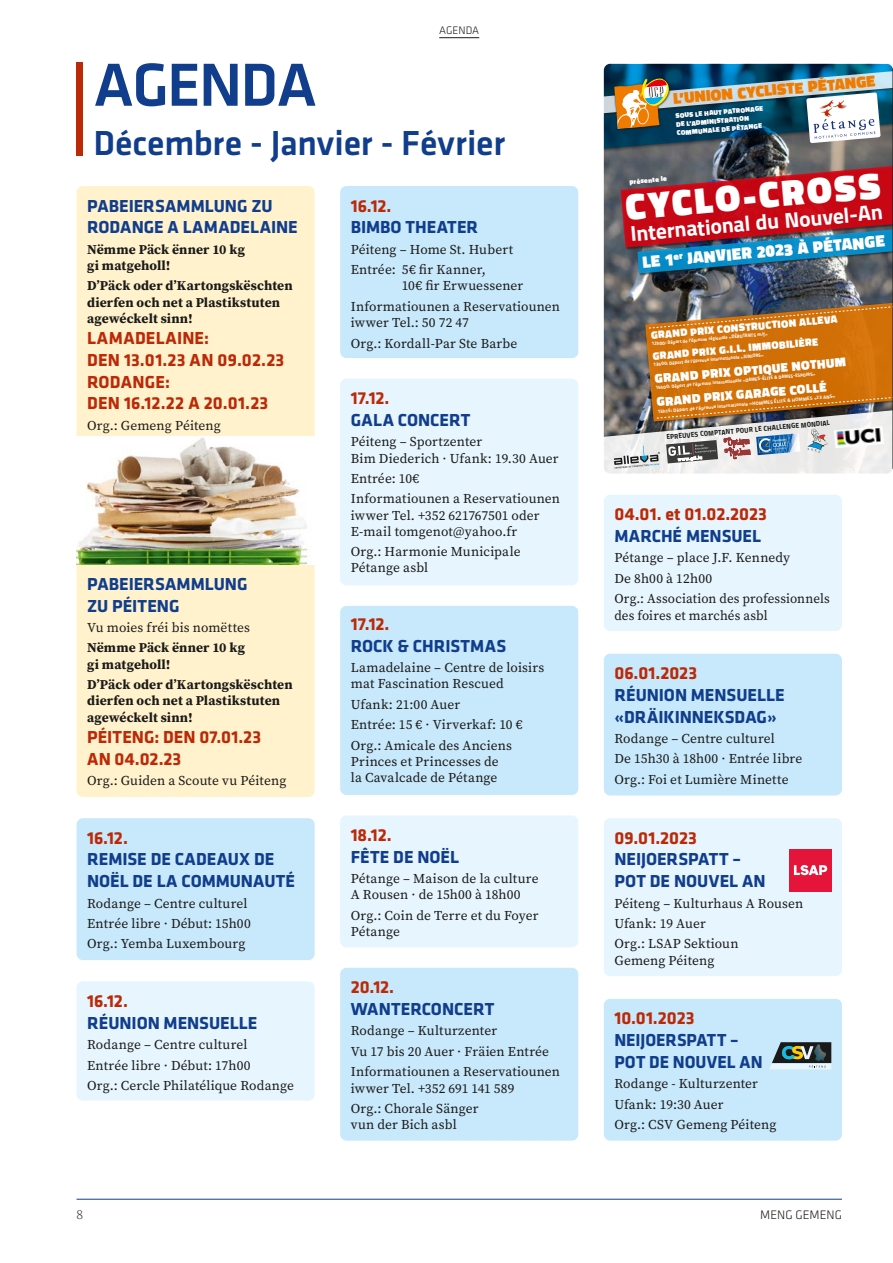
<style>
.page{position:relative;width:893px;height:1263px;background:#fff}
.page>*{position:absolute;margin:0;border:0;box-sizing:border-box;transform-origin:0 0}
.t1{font:500 63px "Klavika";letter-spacing:-.025em;color:#103d8c}
.t2{font:900 37.2px "Titillium";color:#fff}
.t3{font:500 36px "Klavika";letter-spacing:-.005em;color:#103d8c}
.t4{font:700 21.6px "Titillium";color:#fff}
.t5{font:700 18px/21.6px "Klavika";letter-spacing:-.005em;color:#103d8c}
.t6{font:700 18px/21.6px "Klavika";letter-spacing:.005em;color:#bc2906}
.t7{font:900 16.8px "Titillium";color:#fff}
.t8{font:900 16.05px "Titillium";color:#ef7c00}
.t9{font:13.5px/20.4px "Source Serif Pro";letter-spacing:.01em;color:#1a1a18}
.t10{font:700 13.5px/16.2px "Source Serif Pro";letter-spacing:.005em;color:#1a1a18}
.t11{font:300 13.5px "Source Serif Pro";color:#1a1a18}
.t12{font:900 12.9px "Titillium";color:#fff}
.t13{font:300 12.75px "Klavika";color:#1a1a18}
.t14{font:300 11.25px "Klavika";color:#1a1a18}
.t15{font:900 10.8px "Titillium";color:#fff}
.t16{font:7.2px "Titillium Bold Upright";color:#1a1a18}
.t17{font:900 6.9px/8.7px "Titillium";color:#fff}
.t18{font:4.8px "Titillium Bold Upright";color:#fff}
.t19{font:700 4.8px "Titillium";color:#fff}
</style>
<div class="page">
<hr style="left:77px;top:1199px;width:765px;height:1px;background:#103d8c">
<hr style="left:439px;top:37px;width:40px;height:1px;background:#1a1a18">
<div style="left:340px;top:186px;width:238px;height:172px;background:#c8e8fb;border-radius:6px"></div>
<div style="left:340px;top:606px;width:238px;height:189px;background:#c8e8fb;border-radius:6px"></div>
<div style="left:340px;top:968px;width:238px;height:172px;background:#c8e8fb;border-radius:6px"></div>
<div style="left:604px;top:654px;width:238px;height:141px;background:#c8e8fb;border-radius:6px"></div>
<div style="left:340px;top:379px;width:238px;height:206px;background:#e6f5fe;border-radius:6px"></div>
<div style="left:340px;top:815px;width:238px;height:132px;background:#e6f5fe;border-radius:6px"></div>
<div style="left:604px;top:495px;width:238px;height:136px;background:#e6f5fe;border-radius:6px"></div>
<div style="left:77px;top:981px;width:238px;height:119px;background:#e6f5fe;border-radius:6px"></div>
<div style="left:77px;top:186px;width:238px;height:611px;background:#fff2cd;border-radius:6px"></div>
<img style="left:77px;top:437px;width:238px;height:127px">
<div style="left:77px;top:62px;width:6px;height:94px;background:#bc2906"></div>
<div style="left:77px;top:818px;width:238px;height:142px;background:#c8e8fb;border-radius:6px"></div>
<img style="left:604px;top:64px;width:289px;height:410px">
<div style="left:604px;top:818px;width:238px;height:158px;background:#e6f5fe;border-radius:6px"></div>
<div style="left:789px;top:849px;width:42px;height:42px;background:#e51539"></div>
<svg style="left:794px;top:865px;width:33px;height:10px"></svg>
<div style="left:604px;top:999px;width:238px;height:141px;background:#c8e8fb;border-radius:6px"></div>
<svg style="left:769px;top:1042px;width:62px;height:27px"></svg>
<p class="t14" style="left:439px;top:24px;width:41px">AGENDA</p>
<h1 class="t1" style="left:94px;top:51px;width:225px">AGENDA</h1>
<h3 class="t3" style="left:94px;top:123px;width:413px">Décembre - Janvier - Février</h3>
<h3 class="t5" style="left:87px;top:195px;width:212px">PABEIERSAMMLUNG ZU<br>RODANGE A LAMADELAINE</h3>
<p class="t10" style="left:87px;top:241px;width:159px">Nëmme Päck ënner 10 kg gi matgeholl!</p>
<p class="t10" style="left:87px;top:278px;width:207px">D’Päck oder d’Kartongskëschten dierfen och net a Plastikstuten agewéckelt sinn!</p>
<h3 class="t6" style="left:87px;top:328px;width:199px">LAMADELAINE:<br>DEN 13.01.23 AN 09.02.23<br>RODANGE:<br>DEN 16.12.22 A 20.01.23</h3>
<p class="t9" style="left:87px;top:415px;width:135px">Org.: Gemeng Péiteng</p>
<h3 class="t5" style="left:87px;top:573px;width:162px">PABEIERSAMMLUNG<br>ZU PÉITENG</h3>
<p class="t9" style="left:87px;top:617px;width:164px">Vu moies fréi bis nomëttes</p>
<p class="t10" style="left:87px;top:640px;width:159px">Nëmme Päck ënner 10 kg gi matgeholl!</p>
<p class="t10" style="left:87px;top:676px;width:207px">D’Päck oder d’Kartongskëschten dierfen och net a Plastikstuten agewéckelt sinn!</p>
<h3 class="t6" style="left:87px;top:727px;width:175px">PÉITENG: DEN 07.01.23<br>AN 04.02.23</h3>
<p class="t9" style="left:87px;top:770px;width:201px">Org.: Guiden a Scoute vu Péiteng</p>
<h3 class="t6" style="left:87px;top:827px;width:42px">16.12.</h3>
<h3 class="t5" style="left:87px;top:849px;width:210px">REMISE DE CADEAUX DE<br>NOËL DE LA COMMUNAUTÉ</h3>
<p class="t9" style="left:87px;top:893px;width:165px">Rodange – Centre culturel<br>Entrée libre · Début: 15h00<br>Org.: Yemba Luxembourg</p>
<h3 class="t6" style="left:87px;top:990px;width:42px">16.12.</h3>
<h3 class="t5" style="left:87px;top:1012px;width:172px">RÉUNION MENSUELLE</h3>
<p class="t9" style="left:87px;top:1034px;width:208px">Rodange – Centre culturel<br>Entrée libre · Début: 17h00<br>Org.: Cercle Philatélique Rodange</p>
<h3 class="t6" style="left:351px;top:195px;width:42px">16.12.</h3>
<h3 class="t5" style="left:351px;top:217px;width:129px">BIMBO THEATER</h3>
<p class="t9" style="left:351px;top:239px;width:164px">Péiteng – Home St. Hubert<br>Entrée: 5€ fir Kanner,</p>
<p class="t9" style="left:351px;top:276px;width:211px;text-indent:51px">10€ fir Erwuessener<br>Informatiounen a Reservatiounen</p>
<p class="t9" style="left:351px;top:312px;width:168px">iwwer Tel.: 50 72 47<br>Org.: Kordall-Par Ste Barbe</p>
<h3 class="t6" style="left:351px;top:388px;width:40px">17.12.</h3>
<h3 class="t5" style="left:351px;top:409px;width:121px">GALA CONCERT</h3>
<p class="t9" style="left:351px;top:434px;width:209px;line-height:16.2px">Péiteng – Sportzenter<br>Bim Diederich · Ufank: 19.30 Auer</p>
<p class="t9" style="left:351px;top:468px;width:211px">Entrée: 10€<br>Informatiounen a Reservatiounen</p>
<p class="t9" style="left:351px;top:507px;width:190px;line-height:16.2px">iwwer Tel. +352 621767501 oder<br>E-mail tomgenot@yahoo.fr</p>
<p class="t9" style="left:351px;top:544px;width:171px;line-height:16.2px">Org.: Harmonie Municipale<br>Pétange asbl</p>
<h3 class="t6" style="left:351px;top:614px;width:40px">17.12.</h3>
<h3 class="t5" style="left:351px;top:635px;width:157px">ROCK &amp; CHRISTMAS</h3>
<p class="t9" style="left:351px;top:659px;width:195px;line-height:16.2px">Lamadelaine – Centre de loisirs mat Fascination Rescued</p>
<p class="t9" style="left:351px;top:694px;width:173px">Ufank: 21:00 Auer<br>Entrée: 15 € · Virverkaf: 10 €<br>Org.: Amicale des Anciens</p>
<p class="t9" style="left:351px;top:753px;width:149px;line-height:16.2px">Princes et Princesses de la Cavalcade de Pétange</p>
<h3 class="t6" style="left:351px;top:825px;width:42px">18.12.</h3>
<h3 class="t5" style="left:351px;top:846px;width:110px">FÊTE DE NOËL</h3>
<p class="t9" style="left:351px;top:870px;width:189px;line-height:16.2px">Pétange – Maison de la culture<br>A Rousen · de 15h00 à 18h00</p>
<p class="t9" style="left:351px;top:907px;width:189px;line-height:16.2px">Org.: Coin de Terre et du Foyer<br>Pétange</p>
<h3 class="t6" style="left:351px;top:977px;width:45px">20.12.</h3>
<h3 class="t5" style="left:351px;top:998px;width:145px">WANTERCONCERT</h3>
<p class="t9" style="left:351px;top:1021px;width:211px">Rodange – Kulturzenter<br>Vu 17 bis 20 Auer · Fräien Entrée<br>Informatiounen a Reservatiounen</p>
<p class="t9" style="left:351px;top:1078px;width:165px">iwwer Tel. +352 691 141 589<br>Org.: Chorale Sänger</p>
<p class="t9" style="left:351px;top:1114px;width:107px">vun der Bich asbl</p>
<p class="t8" style="left:672px;top:87px;width:204px;rotate:-5deg">L’UNION CYCLISTE PÉTANGE</p>
<p class="t17" style="left:675px;top:112px;width:89px;rotate:-5deg">SOUS LE HAUT PATRONAGE<br>DE L’ADMINISTRATION<br>COMMUNALE DE PÉTANGE</p>
<h2 class="t2" style="left:623px;top:180px;width:257px;rotate:-5deg">CYCLO-CROSS</h2>
<p class="t17" style="left:629px;top:177px;width:39px;rotate:-5deg">présente le</p>
<h3 class="t4" style="left:629px;top:217px;width:255px;rotate:-5deg">International du Nouvel-An</h3>
<p class="t7" style="left:641px;top:250px;width:245px;rotate:-5deg">LE 1<sup>er</sup> JANVIER 2023 À PÉTANGE</p>
<p class="t15" style="left:650px;top:327px;width:189px;rotate:-5deg">GRAND PRIX CONSTRUCTION ALLEVA</p>
<p class="t18" style="left:651px;top:340px;width:118px;rotate:-5deg">12h00: Départ de l’épreuve régionale «DÉBUTANTS m/f»</p>
<p class="t15" style="left:652px;top:348px;width:167px;rotate:-5deg">GRAND PRIX G.I.L. IMMOBILIÈRE</p>
<p class="t18" style="left:653px;top:361px;width:112px;rotate:-5deg">13h00: Départ de l’épreuve internationale «JUNIORS»</p>
<p class="t12" style="left:654px;top:369px;width:193px;rotate:-5deg">GRAND PRIX OPTIQUE NOTHUM</p>
<p class="t18" style="left:655px;top:384px;width:162px;rotate:-5deg">14h00: Départ de l’épreuve internationale «DAMES-ÉLITE &amp; DAMES-ESPOIRS»</p>
<p class="t12" style="left:656px;top:392px;width:172px;rotate:-5deg">GRAND PRIX GARAGE COLLÉ</p>
<p class="t19" style="left:657px;top:408px;width:180px;rotate:-5deg">15h15: Départ de l’épreuve internationale «HOMMES ÉLITE &amp; HOMMES &lt;23 ANS»</p>
<p class="t16" style="left:666px;top:431px;width:165px;rotate:-5deg">EPREUVES COMPTANT POUR LE CHALLENGE MONDIAL</p>
<h3 class="t6" style="left:614px;top:504px;width:154px">04.01. et 01.02.2023</h3>
<h3 class="t5" style="left:614px;top:526px;width:148px">MARCHÉ MENSUEL</h3>
<p class="t9" style="left:614px;top:548px;width:217px">Pétange – place J.F. Kennedy<br>De 8h00 à 12h00<br>Org.: Association des professionnels</p>
<p class="t9" style="left:614px;top:605px;width:155px">des foires et marchés asbl</p>
<h3 class="t6" style="left:614px;top:663px;width:84px">06.01.2023</h3>
<h3 class="t5" style="left:614px;top:684px;width:172px">RÉUNION MENSUELLE «DRÄIKINNEKSDAG»</h3>
<p class="t9" style="left:614px;top:728px;width:189px">Rodange – Centre culturel<br>De 15h30 à 18h00 · Entrée libre<br>Org.: Foi et Lumière Minette</p>
<h3 class="t6" style="left:614px;top:827px;width:84px">09.01.2023</h3>
<h3 class="t5" style="left:614px;top:849px;width:153px">NEIJOERSPATT –<br>POT DE NOUVEL AN</h3>
<p class="t9" style="left:614px;top:893px;width:190px">Péiteng – Kulturhaus A Rousen<br>Ufank: 19 Auer<br>Org.: LSAP Sektioun</p>
<p class="t9" style="left:614px;top:950px;width:102px">Gemeng Péiteng</p>
<h3 class="t6" style="left:614px;top:1008px;width:82px">10.01.2023</h3>
<h3 class="t5" style="left:614px;top:1029px;width:150px">NEIJOERSPATT –<br>POT DE NOUVEL AN</h3>
<p class="t9" style="left:614px;top:1073px;width:163px">Rodange - Kulturzenter<br>Ufank: 19:30 Auer<br>Org.: CSV Gemeng Péiteng</p>
<p class="t11" style="left:77px;top:1206px;width:8px">8</p>
<p class="t13" style="left:760px;top:1208px;width:83px">MENG GEMENG</p>
</div>
